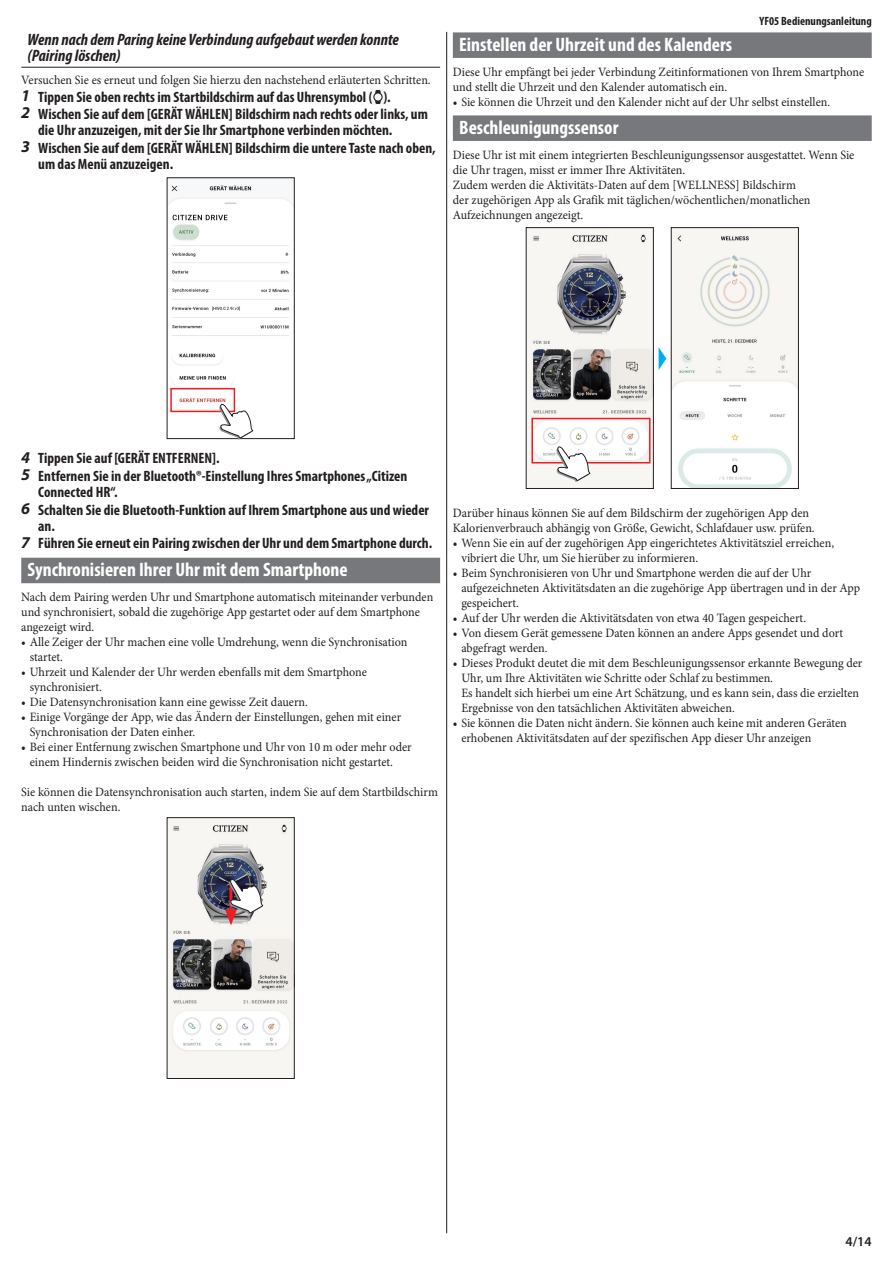
<style>
.page{position:relative;width:893px;height:1263px;background:#fff}
.page>*{position:absolute;margin:0;border:0;box-sizing:border-box;transform-origin:0 0}
.t1{font:700 condensed 19.5px "Myriad Pro";color:#fff}
.t2{font:italic 700 condensed 16.5px/16.5px "Myriad Pro";color:#231f20}
.t3{font:700 condensed 15px "Myriad Pro";color:#231f20}
.t4{font:600 13.5px "Myriad Pro";color:#231f20}
.t5{font:12.75px/15px "Minion Pro";color:#231f20;scale:.95 1}
.t6{font:700 condensed 12px "Myriad Pro";color:#231f20}
.s1{font-style:italic;font-stretch:normal;font-size:16.5px}
</style>
<div class="page">
<hr style="left:446px;top:32px;width:1px;height:1201px;background:#231f20">
<hr style="left:21px;top:67px;width:419px;height:1px;background:#231f20">
<div style="left:21px;top:558px;width:419px;height:25px;background:#76787b"></div>
<img style="left:373px;top:90px;width:10px;height:14px">
<img style="left:169px;top:185px;width:123px;height:246px">
<div style="left:170px;top:388px;width:65px;height:24px;border:2px solid #ee1d23"></div>
<svg style="left:218px;top:404px;width:35px;height:36px"></svg>
<img style="left:169px;top:819px;width:123px;height:258px">
<div style="left:167px;top:817px;width:127px;height:262px;border:1px solid #231f20"></div>
<svg style="left:225px;top:879px;width:38px;height:46px"></svg>
<div style="left:453px;top:32px;width:419px;height:26px;background:#76787b"></div>
<div style="left:453px;top:115px;width:419px;height:26px;background:#76787b"></div>
<img style="left:528px;top:229px;width:123px;height:258px">
<div style="left:526px;top:227px;width:127px;height:262px;border:1px solid #231f20"></div>
<svg style="left:659px;top:348px;width:7px;height:22px"></svg>
<div style="left:531px;top:418px;width:119px;height:45px;border:2px solid #ee1d23"></div>
<img style="left:673px;top:229px;width:124px;height:258px">
<div style="left:671px;top:227px;width:128px;height:262px;border:1px solid #231f20"></div>
<svg style="left:555px;top:446px;width:36px;height:36px"></svg>
<p class="t2" style="left:28px;top:31px;width:373px">Wenn nach dem Paring keine Verbindung aufgebaut werden konnte (Pairing löschen)</p>
<p class="t5" style="left:21px;top:73px;width:432px">Versuchen Sie es erneut und folgen Sie hierzu den nachstehend erläuterten Schritten.</p>
<p class="t3" style="left:21px;top:87px;width:371px"><span class="s1">1</span> Tippen Sie oben rechts im Startbildschirm auf das Uhrensymbol ( ).</p>
<p class="t3" style="left:21px;top:104px;width:408px"><span class="s1">2</span> Wischen Sie auf dem [GERÄT WÄHLEN] Bildschirm nach rechts oder links, um</p>
<p class="t3" style="left:38px;top:121px;width:356px">die Uhr anzuzeigen, mit der Sie Ihr Smartphone verbinden möchten.</p>
<p class="t3" style="left:21px;top:138px;width:416px"><span class="s1">3</span> Wischen Sie auf dem [GERÄT WÄHLEN] Bildschirm die untere Taste nach oben,</p>
<p class="t3" style="left:38px;top:155px;width:136px">um das Menü anzuzeigen.</p>
<p class="t6" style="left:759px;top:14px;width:114px">YF05 Bedienungsanleitung</p>
<h1 class="t1" style="left:459px;top:32px;width:274px">Einstellen der Uhrzeit und des Kalenders</h1>
<p class="t5" style="left:453px;top:65px;width:435px">Diese Uhr empfängt bei jeder Verbindung Zeitinformationen von Ihrem Smartphone und stellt die Uhrzeit und den Kalender automatisch ein.</p>
<p class="t5" style="left:453px;top:95px;width:399px">• Sie können die Uhrzeit und den Kalender nicht auf der Uhr selbst einstellen.</p>
<h1 class="t1" style="left:459px;top:115px;width:161px">Beschleunigungssensor</h1>
<p class="t5" style="left:453px;top:148px;width:424px">Diese Uhr ist mit einem integrierten Beschleunigungssensor ausgestattet. Wenn Sie die Uhr tragen, misst er immer Ihre Aktivitäten.<br>Zudem werden die Aktivitäts-Daten auf dem [WELLNESS] Bildschirm<br>der zugehörigen App als Grafik mit täglichen/wöchentlichen/monatlichen Aufzeichnungen angezeigt.</p>
<p class="t3" style="left:21px;top:449px;width:200px"><span class="s1">4</span> Tippen Sie auf [GERÄT ENTFERNEN].</p>
<p class="t3" style="left:21px;top:466px;width:388px"><span class="s1">5</span> Entfernen Sie in der Bluetooth®-Einstellung Ihres Smartphones „Citizen</p>
<p class="t3" style="left:38px;top:483px;width:81px">Connected HR“.</p>
<p class="t3" style="left:21px;top:500px;width:409px"><span class="s1">6</span> Schalten Sie die Bluetooth-Funktion auf Ihrem Smartphone aus und wieder</p>
<p class="t3" style="left:38px;top:517px;width:18px">an.</p>
<p class="t3" style="left:21px;top:534px;width:412px"><span class="s1">7</span> Führen Sie erneut ein Pairing zwischen der Uhr und dem Smartphone durch.</p>
<h1 class="t1" style="left:28px;top:558px;width:321px">Synchronisieren Ihrer Uhr mit dem Smartphone</h1>
<p class="t5" style="left:21px;top:590px;width:435px">Nach dem Pairing werden Uhr und Smartphone automatisch miteinander verbunden und synchronisiert, sobald die zugehörige App gestartet oder auf dem Smartphone angezeigt wird.</p>
<p class="t5" style="left:30px;top:635px;width:399px;text-indent:-9px">• Alle Zeiger der Uhr machen eine volle Umdrehung, wenn die Synchronisation startet.</p>
<p class="t5" style="left:30px;top:665px;width:356px;text-indent:-9px">• Uhrzeit und Kalender der Uhr werden ebenfalls mit dem Smartphone synchronisiert.</p>
<p class="t5" style="left:21px;top:695px;width:303px">• Die Datensynchronisation kann eine gewisse Zeit dauern.</p>
<p class="t5" style="left:30px;top:710px;width:392px;text-indent:-9px">• Einige Vorgänge der App, wie das Ändern der Einstellungen, gehen mit einer<br>Synchronisation der Daten einher.</p>
<p class="t5" style="left:30px;top:740px;width:404px;text-indent:-9px">• Bei einer Entfernung zwischen Smartphone und Uhr von 10 m oder mehr oder einem Hindernis zwischen beiden wird die Synchronisation nicht gestartet.</p>
<p class="t5" style="left:21px;top:785px;width:440px">Sie können die Datensynchronisation auch starten, indem Sie auf dem Startbildschirm nach unten wischen.</p>
<p class="t5" style="left:453px;top:505px;width:382px">Darüber hinaus können Sie auf dem Bildschirm der zugehörigen App den<br>Kalorienverbrauch abhängig von Größe, Gewicht, Schlafdauer usw. prüfen.</p>
<p class="t5" style="left:461px;top:535px;width:394px;text-indent:-9px">• Wenn Sie ein auf der zugehörigen App eingerichtetes Aktivitätsziel erreichen, vibriert die Uhr, um Sie hierüber zu informieren.</p>
<p class="t5" style="left:461px;top:565px;width:421px;text-indent:-9px">• Beim Synchronisieren von Uhr und Smartphone werden die auf der Uhr aufgezeichneten Aktivitätsdaten an die zugehörige App übertragen und in der App gespeichert.</p>
<p class="t5" style="left:453px;top:610px;width:373px">• Auf der Uhr werden die Aktivitätsdaten von etwa 40 Tagen gespeichert.</p>
<p class="t5" style="left:461px;top:625px;width:403px;text-indent:-9px">• Von diesem Gerät gemessene Daten können an andere Apps gesendet und dort abgefragt werden.</p>
<p class="t5" style="left:461px;top:655px;width:424px;text-indent:-9px">• Dieses Produkt deutet die mit dem Beschleunigungssensor erkannte Bewegung der Uhr, um Ihre Aktivitäten wie Schritte oder Schlaf zu bestimmen.<br>Es handelt sich hierbei um eine Art Schätzung, und es kann sein, dass die erzielten Ergebnisse von den tatsächlichen Aktivitäten abweichen.</p>
<p class="t5" style="left:461px;top:715px;width:407px;text-indent:-9px">• Sie können die Daten nicht ändern. Sie können auch keine mit anderen Geräten erhobenen Aktivitätsdaten auf der spezifischen App dieser Uhr anzeigen</p>
<p class="t4" style="left:845px;top:1233px;width:28px">4/14</p>
</div>
